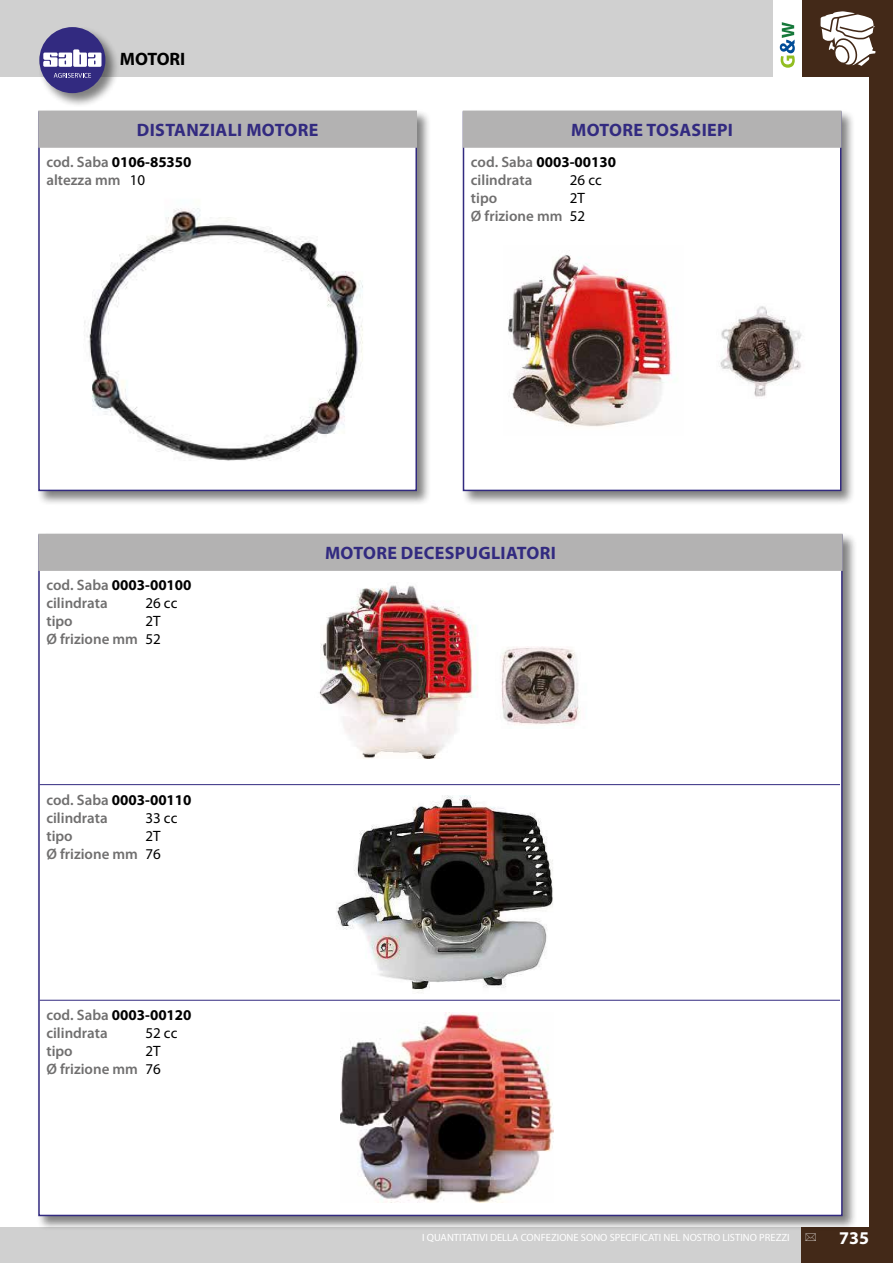
<style>
.page{position:relative;width:893px;height:1263px;background:#fff}
.page>*{position:absolute;margin:0;border:0;box-sizing:border-box;transform-origin:0 0}
.t1{font:700 18px "Myriad Pro";letter-spacing:.02em;color:#322a80}
.t2{font:700 18px "Myriad Pro";color:#000}
.t3{font:700 18px "Myriad Pro";color:#fff}
.t4{font:600 15px/18px "Myriad Pro";color:#706f6f}
.t5{font:15px "Myriad Pro";color:#000}
.t6{font:10.5px "Myriad Pro";color:#fff}
.s1{font-weight:700;color:#000}
.s2{font-weight:400;color:#000}
</style>
<div class="page">
<div style="left:0;top:0;width:893px;height:77px;background:#d0d0d0"></div>
<div style="left:0;top:1227px;width:893px;height:36px;background:#d0d0d0"></div>
<div style="left:869px;top:0;width:24px;height:1263px;background:#432918"></div>
<div style="left:801px;top:0;width:92px;height:77px;background:#432918"></div>
<div style="left:801px;top:1227px;width:92px;height:36px;background:#432918"></div>
<div style="left:773px;top:0;width:28px;height:77px;background:#fff"></div>
<svg style="left:780px;top:22px;width:15px;height:46px"></svg>
<svg style="left:820px;top:11px;width:55px;height:55px"></svg>
<div style="left:37px;top:25px;width:83px;height:82px;background:#000;opacity:.5"></div>
<div style="left:39px;top:27px;width:66px;height:66px;background:#322a80;border-radius:50%"></div>
<svg style="left:54px;top:73px;width:37px;height:5px"></svg>
<svg style="left:43px;top:49px;width:58px;height:18px"></svg>
<div style="left:36px;top:109px;width:396px;height:397px;background:#000;opacity:.5"></div>
<div style="left:38px;top:111px;width:379px;height:380px;background:#fff;border:2px solid #322a80"></div>
<div style="left:461px;top:109px;width:395px;height:397px;background:#000;opacity:.5"></div>
<div style="left:463px;top:111px;width:378px;height:380px;background:#fff;border:2px solid #322a80"></div>
<div style="left:36px;top:532px;width:821px;height:699px;background:#000;opacity:.5"></div>
<div style="left:38px;top:534px;width:805px;height:682px;background:#fff;border:2px solid #322a80"></div>
<div style="left:39px;top:111px;width:377px;height:36px;background:#b3b2b2"></div>
<div style="left:38px;top:111px;width:379px;height:37px;border:2px solid #b3b2b2"></div>
<div style="left:463px;top:111px;width:378px;height:36px;background:#b3b2b2"></div>
<div style="left:463px;top:111px;width:378px;height:37px;border:2px solid #b3b2b2"></div>
<div style="left:39px;top:534px;width:803px;height:36px;background:#b3b2b2"></div>
<div style="left:38px;top:534px;width:805px;height:37px;border:2px solid #b3b2b2"></div>
<hr style="left:40px;top:784px;width:800px;height:1px;background:#322a80">
<hr style="left:40px;top:1000px;width:800px;height:1px;background:#322a80">
<img style="left:84px;top:208px;width:279px;height:253px">
<img style="left:507px;top:254px;width:165px;height:173px">
<img style="left:719px;top:306px;width:83px;height:91px">
<img style="left:319px;top:585px;width:159px;height:174px">
<img style="left:500px;top:647px;width:81px;height:79px">
<img style="left:340px;top:1012px;width:213px;height:190px">
<img style="left:336px;top:795px;width:217px;height:198px">
<p class="t2" style="left:120px;top:47px;width:67px">MOTORI</p>
<p class="t1" style="left:137px;top:118px;width:183px">DISTANZIALI MOTORE</p>
<p class="t1" style="left:571px;top:118px;width:163px">MOTORE TOSASIEPI</p>
<p class="t4" style="left:46px;top:152px;width:147px">cod. Saba <span class="s1">0106-85350 </span>altezza mm <span class="s2">10</span></p>
<p class="t4" style="left:471px;top:152px;width:147px">cod. Saba <span class="s1">0003-00130 </span>cilindrata</p>
<p class="t5" style="left:570px;top:171px;width:34px">26 cc</p>
<p class="t4" style="left:471px;top:188px;width:28px">tipo</p>
<p class="t4" style="left:471px;top:188px;width:116px;text-align:right"><span class="s2">2T<br></span>Ø frizione mm <span class="s2">52</span></p>
<p class="t4" style="left:46px;top:575px;width:147px">cod. Saba <span class="s1">0003-00100 </span>cilindrata</p>
<p class="t5" style="left:145px;top:593px;width:34px">26 cc</p>
<p class="t4" style="left:46px;top:611px;width:28px">tipo</p>
<p class="t4" style="left:46px;top:611px;width:116px;text-align:right"><span class="s2">2T<br></span>Ø frizione mm <span class="s2">52</span></p>
<p class="t4" style="left:46px;top:790px;width:147px">cod. Saba <span class="s1">0003-00110 </span>cilindrata</p>
<p class="t5" style="left:145px;top:808px;width:34px">33 cc</p>
<p class="t4" style="left:46px;top:826px;width:28px">tipo</p>
<p class="t4" style="left:46px;top:826px;width:116px;text-align:right"><span class="s2">2T<br></span>Ø frizione mm <span class="s2">76</span></p>
<p class="t4" style="left:46px;top:1005px;width:147px">cod. Saba <span class="s1">0003-00120 </span>cilindrata</p>
<p class="t5" style="left:145px;top:1023px;width:34px">52 cc</p>
<p class="t4" style="left:46px;top:1041px;width:28px">tipo</p>
<p class="t4" style="left:46px;top:1041px;width:116px;text-align:right"><span class="s2">2T<br></span>Ø frizione mm <span class="s2">76</span></p>
<p class="t1" style="left:325px;top:541px;width:232px">MOTORE DECESPUGLIATORI</p>
<p class="t6" style="left:422px;top:1231px;width:369px">I QUANTITATIVI DELLA CONFEZIONE SONO SPECIFICATI NEL NOSTRO LISTINO PREZZI</p>
<p class="t3" style="left:839px;top:1226px;width:31px">735</p>
</div>
